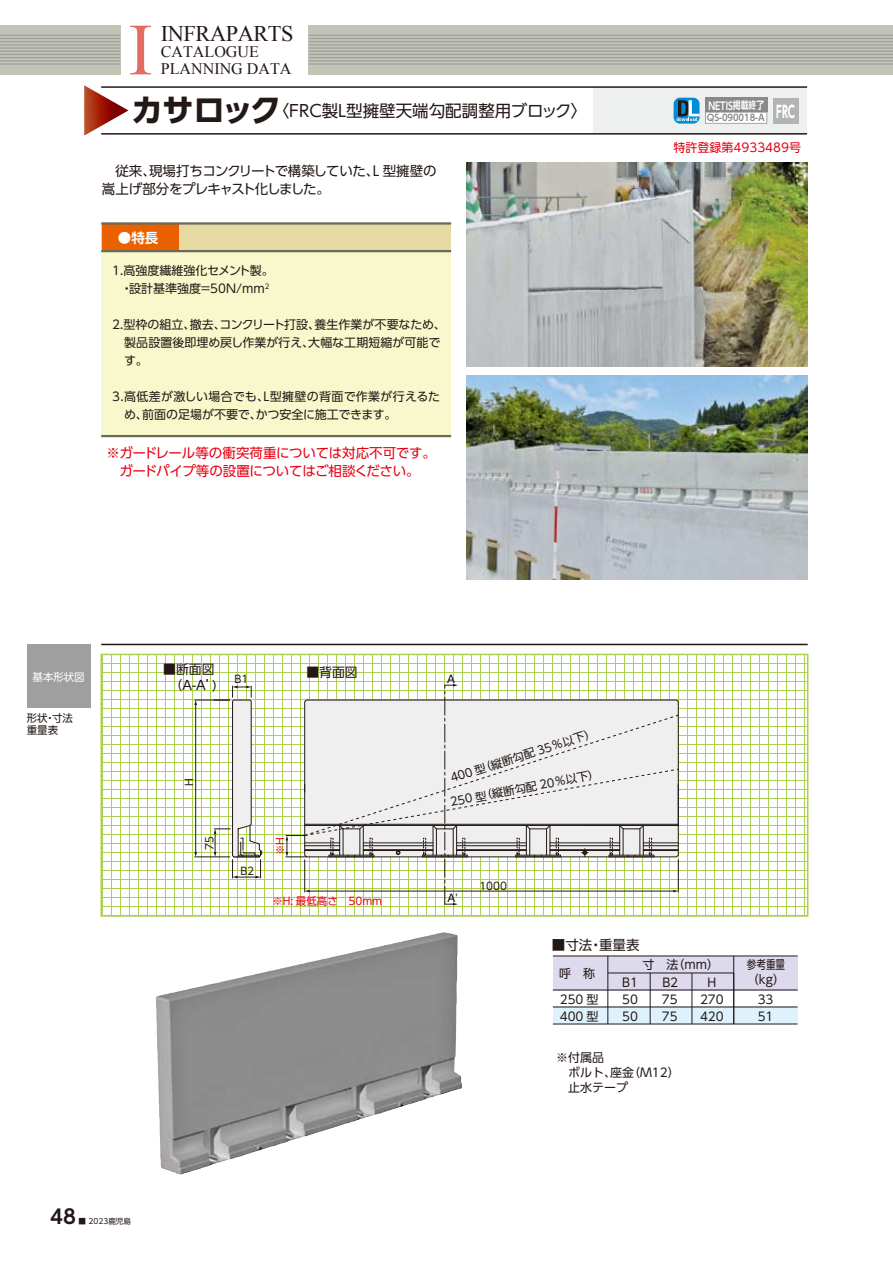
<style>
.page{position:relative;width:893px;height:1263px;background:#fff}
.page>*{position:absolute;margin:0;border:0;box-sizing:border-box;transform-origin:0 0}
.t1{font:73.5px "Times New Roman";color:#e56c65}
.t2{font:22.35px "Times New Roman";letter-spacing:-.02em;color:#231815}
.t3{font:700 19.5px "UD Shin Go Pro De";color:#231815}
.t4{font:16.5px "UD Shin Go Pro";color:#231815}
.t5{font:700 16.5px "MO Clear Tone SG";color:#fff;scale:.57 1}
.t6{font:16.05px "Times New Roman";color:#231815}
.t7{font:13.5px/18px "UD Shin Go Pro";letter-spacing:-.035em;color:#231815}
.t8{font:13.5px/18px "UD Shin Go Pro";letter-spacing:-.015em;color:#e60012}
.t9{font:700 13.5px "UD Shin Go Pro De";color:#fff}
.t10{font:12.9px/15.6px "UD Shin Go Pro";color:#231815}
.t11{font:12px/17px "UD Shin Go Pro";color:#231815}
.t12{font:12px "UD Shin Go Pro";color:#e60012}
.t13{font:12px/15px "UD Shin Go Pro";color:#231815;scale:.8 1}
.t14{font:11.4px "UD Shin Go Pro";color:#231815}
.t15{font:700 10.8px "UD Shin Go Pro De";color:#fff;scale:.76 1}
.t16{font:10.5px/12px "UD Shin Go Pro";color:#231815}
.t17{font:10.5px "UD Shin Go Pro";color:#e60012}
.t18{font:10.5px "UD Shin Go Pro";letter-spacing:-.005em;color:#fff}
.t19{font:10.5px "UD Shin Go Pro";color:#040000}
.t20{font:700 9.15px "UD Shin Go Pro De";color:#898989;scale:.91 1}
.t21{font:7.5px "UD Shin Go Pro";color:#231815}
.s1{font-weight:700;font-size:31.5px}
.s2{font-size:10.2px}
</style>
<div class="page">
<img style="left:156px;top:932px;width:288px;height:242px">
<img style="left:466px;top:162px;width:341px;height:204px">
<img style="left:466px;top:376px;width:341px;height:204px">
<div style="left:309px;top:26px;width:584px;height:49px;background:#c3c4b6"></div>
<hr style="left:309px;top:63px;width:584px;height:2px;background:#9f9fa0">
<hr style="left:309px;top:57px;width:584px;height:1px;background:#9f9fa0">
<hr style="left:309px;top:51px;width:584px;height:1px;background:#9f9fa0">
<hr style="left:309px;top:44px;width:584px;height:2px;background:#9f9fa0">
<hr style="left:309px;top:38px;width:584px;height:1px;background:#9f9fa0">
<hr style="left:309px;top:60px;width:584px;height:1px;background:#9f9fa0">
<hr style="left:309px;top:54px;width:584px;height:1px;background:#9f9fa0">
<hr style="left:309px;top:47px;width:584px;height:2px;background:#9f9fa0">
<hr style="left:309px;top:41px;width:584px;height:1px;background:#9f9fa0">
<hr style="left:309px;top:35px;width:584px;height:1px;background:#9f9fa0">
<div style="left:0;top:26px;width:120px;height:49px;background:#c3c4b6"></div>
<hr style="left:0;top:63px;width:120px;height:2px;background:#9f9fa0">
<hr style="left:0;top:57px;width:120px;height:1px;background:#9f9fa0">
<hr style="left:0;top:51px;width:120px;height:1px;background:#9f9fa0">
<hr style="left:0;top:44px;width:120px;height:2px;background:#9f9fa0">
<hr style="left:0;top:38px;width:120px;height:1px;background:#9f9fa0">
<hr style="left:0;top:60px;width:120px;height:1px;background:#9f9fa0">
<hr style="left:0;top:54px;width:120px;height:1px;background:#9f9fa0">
<hr style="left:0;top:47px;width:120px;height:2px;background:#9f9fa0">
<hr style="left:0;top:41px;width:120px;height:1px;background:#9f9fa0">
<hr style="left:0;top:35px;width:120px;height:1px;background:#9f9fa0">
<div style="left:593px;top:87px;width:214px;height:47px;background:#eeefef"></div>
<hr style="left:101px;top:86px;width:706px;height:2px;background:#231815">
<hr style="left:101px;top:133px;width:706px;height:2px;background:#231815">
<svg style="left:84px;top:85px;width:44px;height:51px"></svg>
<div style="left:101px;top:251px;width:350px;height:185px;background:#f9f8cc"></div>
<div style="left:101px;top:223px;width:350px;height:28px;background:#e6daa2"></div>
<div style="left:102px;top:223px;width:76px;height:28px;background:#eb6100"></div>
<hr style="left:101px;top:222px;width:350px;height:3px;background:#6a6a56">
<hr style="left:101px;top:435px;width:350px;height:2px;background:#6a6a56">
<hr style="left:101px;top:250px;width:350px;height:2px;background:#6a6a56">
<svg style="left:100px;top:654px;width:708px;height:263px"></svg>
<hr style="left:101px;top:644px;width:707px;height:1px;background:#231815">
<div style="left:27px;top:644px;width:64px;height:64px;background:#9f9fa0"></div>
<div style="left:674px;top:98px;width:25px;height:26px;background:#008cd6;border-radius:6px"></div>
<div style="left:773px;top:98px;width:26px;height:26px;background:#b2b3b4"></div>
<div style="left:553px;top:1007px;width:245px;height:17px;background:#dff2fc"></div>
<div style="left:553px;top:956px;width:245px;height:34px;background:#dddaed"></div>
<hr style="left:553px;top:955px;width:245px;height:1px;background:#231815">
<hr style="left:607px;top:956px;width:1px;height:68px;background:#231815">
<hr style="left:608px;top:973px;width:126px;height:1px;background:#231815">
<hr style="left:553px;top:989px;width:245px;height:1px;background:#231815">
<hr style="left:553px;top:1007px;width:245px;height:1px;background:#231815">
<hr style="left:553px;top:1023px;width:245px;height:1px;background:#231815">
<hr style="left:692px;top:973px;width:1px;height:51px;background:#231815">
<hr style="left:650px;top:973px;width:1px;height:51px;background:#231815">
<hr style="left:733px;top:956px;width:1px;height:68px;background:#231815">
<hr style="left:195px;top:704px;width:1px;height:149px;background:#231815">
<svg style="left:194px;top:852px;width:3px;height:5px"></svg>
<svg style="left:194px;top:700px;width:3px;height:5px"></svg>
<hr style="left:195px;top:700px;width:35px;height:1px;background:#231815">
<hr style="left:195px;top:856px;width:35px;height:1px;background:#231815">
<svg style="left:286px;top:684px;width:393px;height:221px"></svg>
<svg style="left:214px;top:686px;width:49px;height:192px"></svg>
<div style="left:705px;top:98px;width:62px;height:14px;background:#898989"></div>
<svg style="left:676px;top:100px;width:91px;height:24px"></svg>
<p class="t1" style="left:128px;top:0;width:26px">I</p>
<p class="t2" style="left:161px;top:18px;width:134px">INFRAPARTS</p>
<p class="t6" style="left:161px;top:41px;width:100px">CATALOGUE</p>
<p class="t6" style="left:161px;top:58px;width:132px">PLANNING DATA</p>
<p class="t4" style="left:132px;top:97px;width:457px"><span class="s1">カサロック</span>〈FRC製L型擁壁天端勾配調整用ブロック〉</p>
<p class="t7" style="left:102px;top:162px;width:336px;text-indent:13px">従来、現場打ちコンクリートで構築していた、L 型擁壁の嵩上げ部分をプレキャスト化しました。</p>
<p class="t9" style="left:118px;top:227px;width:42px">●特長</p>
<p class="t11" style="left:112px;top:261px;width:163px;line-height:18px">1.高強度繊維強化セメント製。　・設計基準強度=50N/mm<sup>2</sup></p>
<p class="t11" style="left:124px;top:315px;width:323px;line-height:18px;text-indent:-12px">2.型枠の組立、撤去、コンクリート打設、養生作業が不要なため、製品設置後即埋め戻し作業が行え、大幅な工期短縮が可能です。</p>
<p class="t11" style="left:124px;top:387px;width:318px;line-height:18px;text-indent:-12px">3.高低差が激しい場合でも、L型擁壁の背面で作業が行えるため、前面の足場が不要で、かつ安全に施工できます。</p>
<p class="t8" style="left:106px;top:444px;width:331px">※ガードレール等の衝突荷重については対応不可です。　ガードパイプ等の設置についてはご相談ください。</p>
<p class="t15" style="left:708px;top:97px;width:75px">NETIS<span class="s2">掲載終了</span></p>
<p class="t20" style="left:707px;top:110px;width:65px">QS-090018-A</p>
<p class="t5" style="left:776px;top:99px;width:34px">FRC</p>
<p class="t12" style="left:674px;top:138px;width:129px">特許登録第4933489号</p>
<p class="t18" style="left:33px;top:669px;width:54px">基本形状図</p>
<p class="t16" style="left:27px;top:711px;width:48px">形状・寸法重量表</p>
<p class="t10" style="left:163px;top:661px;width:57px">■断面図　（A-A’)</p>
<p class="t10" style="left:306px;top:664px;width:53px">■背面図</p>
<p class="t16" style="left:235px;top:673px;width:15px">B1</p>
<p class="t16" style="left:183px;top:786px;width:9px;rotate:-90deg">H</p>
<p class="t16" style="left:203px;top:850px;width:15px;rotate:-90deg">75</p>
<p class="t16" style="left:240px;top:864px;width:15px">B2</p>
<p class="t17" style="left:272px;top:855px;width:20px;rotate:-90deg">※H</p>
<p class="t17" style="left:272px;top:892px;width:111px">※H: 最低高さ　50mm</p>
<p class="t19" style="left:447px;top:670px;width:9px">A</p>
<p class="t14" style="left:448px;top:770px;width:153px;rotate:-18deg">400 型（縦断勾配 35％以下）</p>
<p class="t14" style="left:449px;top:793px;width:153px;rotate:-11deg">250 型（縦断勾配 20％以下）</p>
<p class="t19" style="left:447px;top:890px;width:12px">A'</p>
<p class="t16" style="left:479px;top:879px;width:29px">1000</p>
<p class="t7" style="left:552px;top:935px;width:89px">■寸法・重量表</p>
<p class="t11" style="left:559px;top:965px;width:37px">呼　称</p>
<p class="t11" style="left:642px;top:956px;width:78px">寸　法（mm）</p>
<p class="t11" style="left:622px;top:973px;width:17px">B1</p>
<p class="t11" style="left:662px;top:973px;width:17px">B2</p>
<p class="t11" style="left:707px;top:973px;width:10px">H</p>
<p class="t11" style="left:560px;top:990px;width:40px">250 型<br>400 型</p>
<p class="t11" style="left:622px;top:990px;width:17px">50<br>50</p>
<p class="t11" style="left:662px;top:990px;width:17px">75<br>75</p>
<p class="t11" style="left:700px;top:990px;width:25px">270<br>420</p>
<p class="t11" style="left:556px;top:1049px;width:125px;line-height:15px">※付属品<br>　ボルト、座金（M12）　止水テープ</p>
<p class="t13" style="left:747px;top:957px;width:49px">参考重量（kg）</p>
<p class="t11" style="left:758px;top:990px;width:17px">33<br>51</p>
<p class="t3" style="left:50px;top:1200px;width:27px">48</p>
<p class="t21" style="left:79px;top:1215px;width:54px">■ 2023鹿児島</p>
</div>
